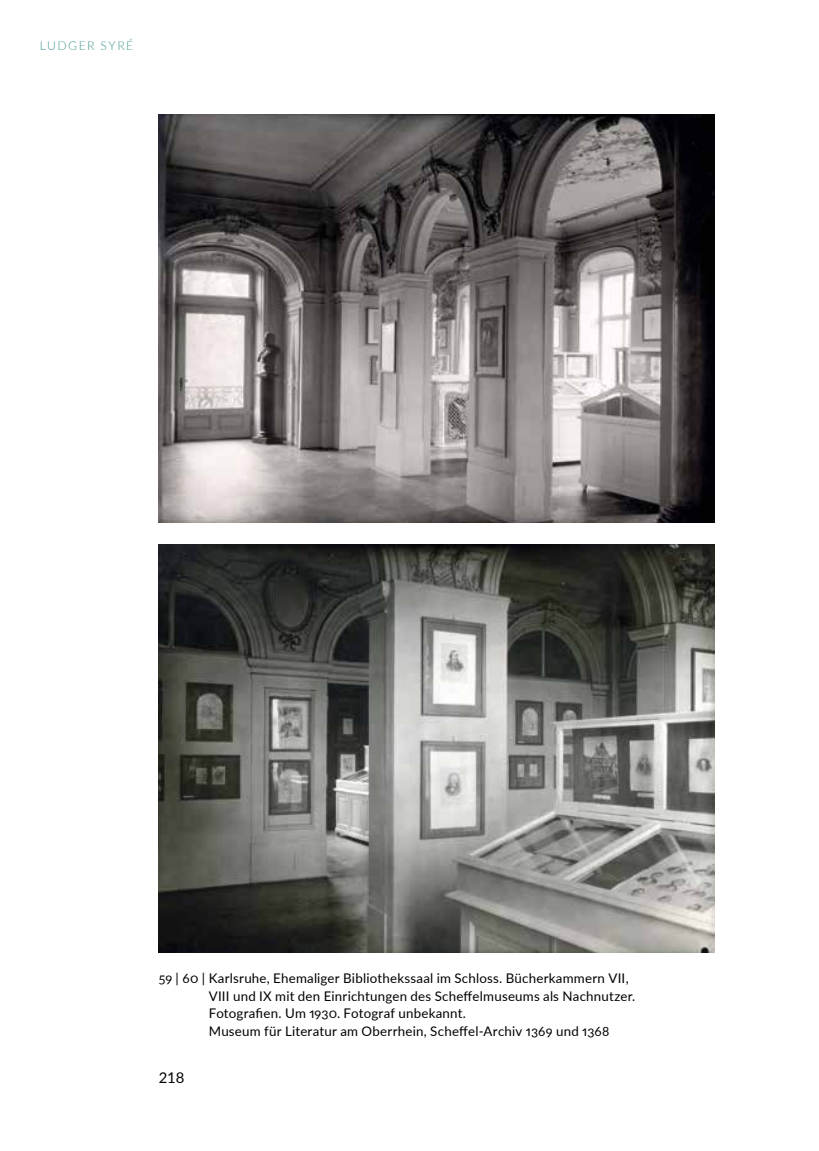
<style>
.page{position:relative;width:819px;height:1151px;background:#fff}
.page>*{position:absolute;margin:0;border:0;box-sizing:border-box;transform-origin:0 0}
.t1{font:14.88px "Lato Regular 2";color:#000}
.t2{font:13.3px/17.5px "Lato";letter-spacing:.015em;color:#000}
.t3{font:300 12.25px "Lato";letter-spacing:.125em;color:#439991}
</style>
<div class="page">
<img style="left:159px;top:544px;width:555px;height:408px">
<img style="left:159px;top:114px;width:555px;height:408px">
<p class="t3" style="left:40px;top:37px;width:95px">LUDGER SYRÉ</p>
<p class="t2" style="left:209px;top:969px;width:428px;text-indent:-50px">59 ̵ 60 ̵ Karlsruhe, Ehemaliger Bibliothekssaal im Schloss. Bücherkammern VII, VIII und IX mit den Einrichtungen des Scheffelmuseums als Nachnutzer.<br>Fotografien. Um 1930. Fotograf unbekannt.<br>Museum für Literatur am Oberrhein, Scheffel-Archiv 1369 und 1368</p>
<p class="t1" style="left:159px;top:1066px;width:27px">218</p>
</div>
